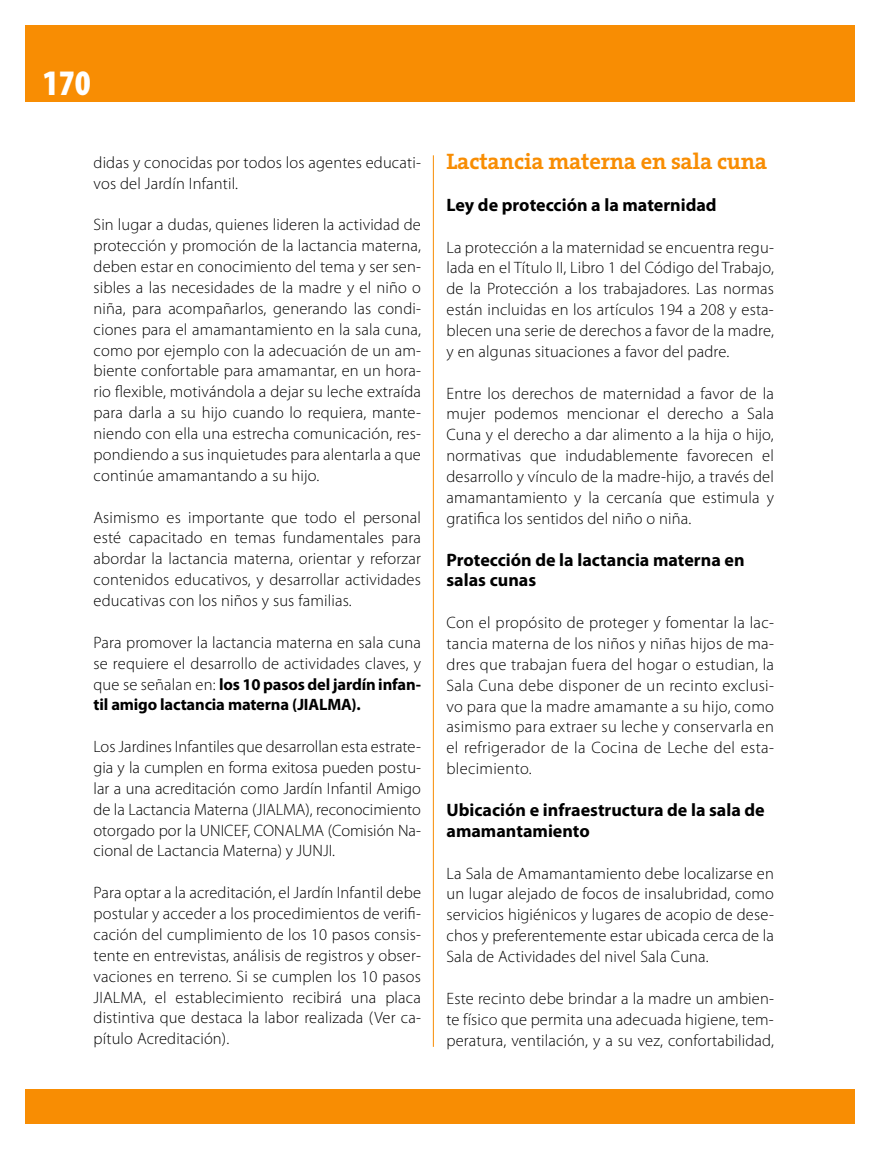
<style>
.page{position:relative;width:893px;height:1149px;background:#fff}
.page>*{position:absolute;margin:0;border:0;box-sizing:border-box;transform-origin:0 0}
.t1{font:900 condensed 36px "Myriad Pro";color:#fff}
.t2{font:700 22.5px "The Serif";letter-spacing:-.01em;color:#f88d03}
.t3{font:700 18px/20.9px "Myriad Pro";color:#000}
.t4{font:300 16.5px/20.9px "Myriad Pro";letter-spacing:.01em;color:#000;text-align:justify}
.s1{font-weight:700}
</style>
<div class="page">
<div style="left:26px;top:25px;width:829px;height:77px;background:#f88d03"></div>
<div style="left:26px;top:1089px;width:829px;height:34px;background:#f88d03"></div>
<hr style="left:433px;top:155px;width:1px;height:891px;background:#f88d03">
<h1 class="t1" style="left:43px;top:60px;width:49px">170</h1>
<p class="t4" style="left:94px;top:152px;width:329px">didas y conocidas por todos los agentes educati&shy;vos del Jardín Infantil.</p>
<p class="t4" style="left:94px;top:214px;width:329px">Sin lugar a dudas, quienes lideren la actividad de protección y promoción de la lactancia materna, deben estar en conocimiento del tema y ser sen&shy;sibles a las necesidades de la madre y el niño o niña, para acompañarlos, generando las condi&shy;ciones para el amamantamiento en la sala cuna, como por ejemplo con la adecuación de un am&shy;biente confortable para amamantar, en un hora&shy;rio flexible, motivándola a dejar su leche extraída para darla a su hijo cuando lo requiera, mante&shy;niendo con ella una estrecha comunicación, res&shy;pondiendo a sus inquietudes para alentarla a que continúe amamantando a su hijo.</p>
<p class="t4" style="left:94px;top:506px;width:329px">Asimismo es importante que todo el personal esté capacitado en temas fundamentales para abordar la lactancia materna, orientar y reforzar contenidos educativos, y desarrollar actividades educativas con los niños y sus familias.</p>
<p class="t4" style="left:94px;top:631px;width:329px">Para promover la lactancia materna en sala cuna se requiere el desarrollo de actividades claves, y que se señalan en: <span class="s1">los 10 pasos del jardín infan&shy;til amigo lactancia materna (JIALMA).</span></p>
<p class="t4" style="left:94px;top:735px;width:329px">Los Jardines Infantiles que desarrollan esta estrate&shy;gia y la cumplen en forma exitosa pueden postu&shy;lar a una acreditación como Jardín Infantil Amigo de la Lactancia Materna (JIALMA), reconocimiento otorgado por la UNICEF, CONALMA (Comisión Na&shy;cional de Lactancia Materna) y JUNJI.</p>
<p class="t4" style="left:94px;top:881px;width:329px">Para optar a la acreditación, el Jardín Infantil debe postular y acceder a los procedimientos de verifi&shy;cación del cumplimiento de los 10 pasos consis&shy;tente en entrevistas, análisis de registros y obser&shy;vaciones en terreno. Si se cumplen los 10 pasos JIALMA, el establecimiento recibirá una placa distintiva que destaca la labor realizada (Ver ca&shy;pítulo Acreditación).</p>
<h2 class="t2" style="left:446px;top:142px;width:322px">Lactancia materna en sala cuna</h2>
<p class="t3" style="left:446px;top:194px;width:272px">Ley de protección a la maternidad</p>
<p class="t4" style="left:446px;top:236px;width:329px">La protección a la maternidad se encuentra regu&shy;lada en el Título II, Libro 1 del Código del Trabajo, de la Protección a los trabajadores. Las normas están incluidas en los artículos 194 a 208 y esta&shy;blecen una serie de derechos a favor de la madre, y en algunas situaciones a favor del padre.</p>
<p class="t4" style="left:446px;top:382px;width:329px">Entre los derechos de maternidad a favor de la mujer podemos mencionar el derecho a Sala Cuna y el derecho a dar alimento a la hija o hijo, normativas que indudablemente favorecen el desarrollo y vínculo de la madre-hijo, a través del amamantamiento y la cercanía que estimula y gratifica los sentidos del niño o niña.</p>
<p class="t3" style="left:446px;top:548px;width:300px">Protección de la lactancia materna en salas cunas</p>
<p class="t4" style="left:446px;top:612px;width:329px">Con el propósito de proteger y fomentar la lac&shy;tancia materna de los niños y niñas hijos de ma&shy;dres que trabajan fuera del hogar o estudian, la Sala Cuna debe disponer de un recinto exclusi&shy;vo para que la madre amamante a su hijo, como asimismo para extraer su leche y conservarla en el refrigerador de la Cocina de Leche del esta&shy;blecimiento.</p>
<p class="t3" style="left:446px;top:798px;width:320px">Ubicación e infraestructura de la sala de amamantamiento</p>
<p class="t4" style="left:446px;top:862px;width:329px">La Sala de Amamantamiento debe localizarse en un lugar alejado de focos de insalubridad, como servicios higiénicos y lugares de acopio de dese&shy;chos y preferentemente estar ubicada cerca de la Sala de Actividades del nivel Sala Cuna.</p>
<p class="t4" style="left:446px;top:987px;width:329px">Este recinto debe brindar a la madre un ambien&shy;te físico que permita una adecuada higiene, tem&shy;peratura, ventilación, y a su vez, confortabilidad,</p>
</div>
